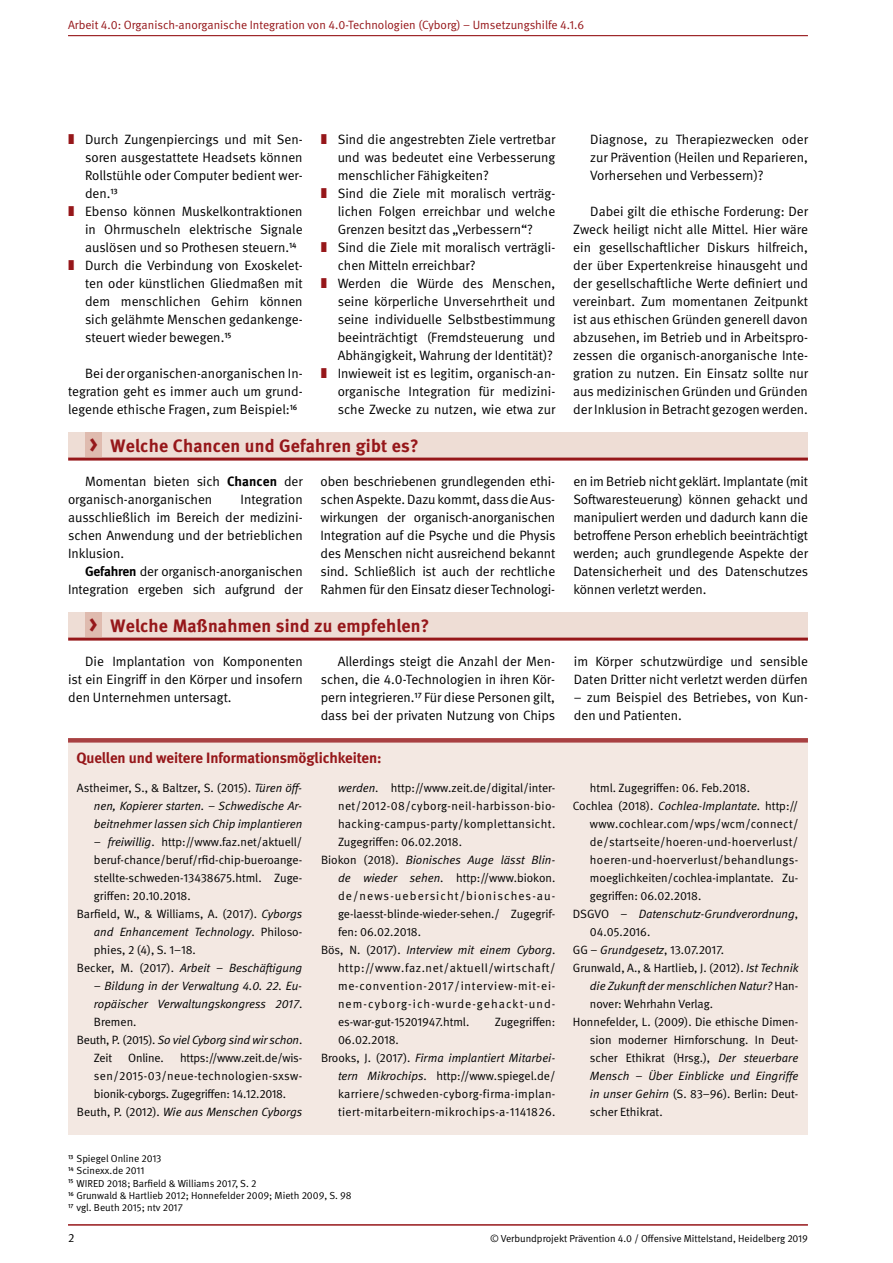
<style>
.page{position:relative;width:893px;height:1263px;background:#fff}
.page>*{position:absolute;margin:0;border:0;box-sizing:border-box;transform-origin:0 0}
.t1{font:700 18px "DGUV Meta";letter-spacing:.01em;color:#96171a}
.L_H3_Quellen{font:700 15px "DGUV Meta";letter-spacing:-.01em;color:#96171a}
.P_Fließtext__Einzug{font:13.5px/18px "DGUV Meta";color:#000;text-align:justify}
.L_Quellen{font:12px/18px "DGUV Meta";color:#000;text-align:justify}
.L_Quellen-2{font:italic 12px/18px "DGUV Meta";color:#000;text-align:justify}
.t2{font:12px "DGUV Meta";color:#96171a}
._02_Quellen_2_Zeiche{font:10.2px "DGUV Meta";color:#000}
.s1{font-size:28.5px}
.s2{font-weight:700}
.s3{font-style:normal}
.s4{font-style:italic}
</style>
<div class="page">
<hr style="left:68px;top:35px;width:740px;height:1px;background:#96171a">
<hr style="left:68px;top:1224px;width:740px;height:2px;background:#96171a">
<div style="left:68px;top:432px;width:740px;height:26px;background:#eeddd5"></div>
<hr style="left:68px;top:458px;width:740px;height:3px;background:#96171a">
<div style="left:85px;top:432px;width:16px;height:26px;background:#dfbbaf"></div>
<div style="left:68px;top:612px;width:740px;height:26px;background:#eeddd5"></div>
<hr style="left:68px;top:638px;width:740px;height:3px;background:#96171a">
<div style="left:85px;top:612px;width:16px;height:26px;background:#dfbbaf"></div>
<div style="left:68px;top:738px;width:740px;height:396px;background:#f3e8e2"></div>
<div style="left:68px;top:738px;width:740px;height:5px;background:#a84042"></div>
<p class="t2" style="left:68px;top:18px;width:518px">Arbeit 4.0: Organisch-anorganische Integration von 4.0-Technologien (Cyborg) – Umsetzungshilfe 4.1.6</p>
<p class="P_Fließtext__Einzug" style="left:85px;top:131px;width:219px">Durch Zungenpiercings und mit Sen&shy;soren ausgestattete Headsets können Rollstühle oder Computer bedient wer&shy;den.<sup>13</sup></p>
<p class="P_Fließtext__Einzug" style="left:85px;top:203px;width:219px">Ebenso können Muskelkontraktionen in Ohrmuscheln elektrische Signale auslösen und so Prothesen steuern.<sup>14</sup></p>
<p class="P_Fließtext__Einzug" style="left:85px;top:257px;width:219px">Durch die Verbindung von Exoskelet&shy;ten oder künstlichen Gliedmaßen mit dem menschlichen Gehirn können sich gelähmte Menschen gedankenge&shy;steuert wieder bewegen.<sup>15</sup></p>
<p class="P_Fließtext__Einzug" style="left:68px;top:365px;width:236px;text-indent:17px">Bei der organischen-anorganischen In&shy;tegration geht es immer auch um grund&shy;legende ethische Fragen, zum Beispiel:<sup>16</sup></p>
<p class="P_Fließtext__Einzug" style="left:338px;top:131px;width:219px">Sind die angestrebten Ziele vertretbar und was bedeutet eine Verbesserung menschlicher Fähigkeiten?</p>
<p class="P_Fließtext__Einzug" style="left:338px;top:185px;width:219px">Sind die Ziele mit moralisch verträg&shy;lichen Folgen erreichbar und welche Grenzen besitzt das „Verbessern“?</p>
<p class="P_Fließtext__Einzug" style="left:338px;top:239px;width:219px">Sind die Ziele mit moralisch verträgli&shy;chen Mitteln erreichbar?</p>
<p class="P_Fließtext__Einzug" style="left:338px;top:275px;width:219px">Werden die Würde des Menschen, seine körperliche Unversehrtheit und seine individuelle Selbstbestimmung beeinträchtigt (Fremdsteuerung und Abhängigkeit, Wahrung der Identität)?</p>
<p class="P_Fließtext__Einzug" style="left:338px;top:365px;width:219px">Inwieweit ist es legitim, organisch-an&shy;organische Integration für medizini&shy;sche Zwecke zu nutzen, wie etwa zur</p>
<p class="P_Fließtext__Einzug" style="left:590px;top:131px;width:219px">Diagnose, zu Therapiezwecken oder zur Prävention (Heilen und Reparieren, Vorhersehen und Verbessern)?</p>
<p class="P_Fließtext__Einzug" style="left:573px;top:203px;width:236px;text-indent:17px">Dabei gilt die ethische Forderung: Der Zweck heiligt nicht alle Mittel. Hier wäre ein gesellschaftlicher Diskurs hilfreich, der über Expertenkreise hinausgeht und der gesellschaftliche Werte definiert und vereinbart. Zum momentanen Zeitpunkt ist aus ethischen Gründen generell davon abzusehen, im Betrieb und in Arbeitspro&shy;zessen die organisch-anorganische Inte&shy;gration zu nutzen. Ein Einsatz sollte nur aus medizinischen Gründen und Gründen der Inklusion in Betracht gezogen werden.</p>
<p class="t1" style="left:89px;top:435px;width:331px"><span class="s1">›</span> Welche Chancen und Gefahren gibt es?</p>
<p class="P_Fließtext__Einzug" style="left:68px;top:473px;width:236px;text-indent:17px">Momentan bieten sich <span class="s2">Chancen</span> der organisch-anorganischen</p>
<p class="P_Fließtext__Einzug" style="left:321px;top:473px;width:236px">oben beschriebenen grundlegenden ethi&shy;schen Aspekte. Dazu kommt, dass die Aus&shy;wirkungen der organisch-anorganischen Integration auf die Psyche und die Physis des Menschen nicht ausreichend bekannt sind. Schließlich ist auch der rechtliche Rahmen für den Einsatz dieser Technologi-</p>
<p class="P_Fließtext__Einzug" style="left:573px;top:473px;width:236px">en im Betrieb nicht geklärt. Implantate (mit Softwaresteuerung) können gehackt und manipuliert werden und dadurch kann die betroffene Person erheblich beeinträchtigt werden; auch grundlegende Aspekte der Datensicherheit und des Datenschutzes können verletzt werden.</p>
<p class="P_Fließtext__Einzug" style="left:68px;top:491px;width:236px;text-indent:173px">Integration ausschließlich im Bereich der medizini&shy;schen Anwendung und der betrieblichen Inklusion.</p>
<p class="P_Fließtext__Einzug" style="left:68px;top:563px;width:236px;text-align:right"><span class="s2">Gefahren</span> der organisch-anorganischen<br>Integration ergeben sich aufgrund der</p>
<p class="t1" style="left:89px;top:615px;width:342px"><span class="s1">›</span> Welche Maßnahmen sind zu empfehlen?</p>
<p class="P_Fließtext__Einzug" style="left:68px;top:653px;width:236px;text-indent:17px">Die Implantation von Komponenten ist ein Eingriff in den Körper und insofern den Unternehmen untersagt.</p>
<p class="P_Fließtext__Einzug" style="left:321px;top:653px;width:236px;text-indent:17px">Allerdings steigt die Anzahl der Men&shy;schen, die 4.0-Technologien in ihren Kör&shy;pern integrieren.<sup>17</sup> Für diese Personen gilt, dass bei der privaten Nutzung von Chips</p>
<p class="P_Fließtext__Einzug" style="left:574px;top:653px;width:236px">im Körper schutzwürdige und sensible<br>Daten Dritter nicht verletzt werden dürfen</p>
<p class="P_Fließtext__Einzug" style="left:574px;top:689px;width:236px">– zum Beispiel des Betriebes, von Kun&shy;den und Patienten.</p>
<p class="L_H3_Quellen" style="left:77px;top:749px;width:306px">Quellen und weitere Informationsmöglichkeiten:</p>
<p class="L_Quellen-2" style="left:94px;top:779px;width:210px;text-indent:-17px"><span class="s3">Astheimer, S., &amp; Baltzer, S. (2015).</span> Türen öff&shy;nen, Kopierer starten. – Schwedische Ar&shy;beitnehmer lassen sich Chip implantieren</p>
<p class="L_Quellen" style="left:94px;top:833px;width:210px"><span class="s4">– freiwillig</span>. http://www.faz.net/aktuell/ beruf-chance/beruf/rfid-chip-bueroange&shy;stellte-schweden-13438675.html. Zuge&shy;griffen: 20.10.2018.</p>
<p class="L_Quellen" style="left:94px;top:905px;width:210px;text-indent:-17px">Barfield, W., &amp; Williams, A. (2017). <span class="s4">Cyborgs and Enhancement Technology</span>. Philoso&shy;phies, 2 (4), S. 1–18.</p>
<p class="L_Quellen-2" style="left:77px;top:959px;width:227px"><span class="s3">Becker, M. (2017).</span> Arbeit – Beschäftigung</p>
<p class="L_Quellen-2" style="left:94px;top:977px;width:210px">– Bildung in der Verwaltung 4.0. 22. Eu&shy;ropäischer Verwaltungskongress 2017<span class="s3">.<br>Bremen.</span></p>
<p class="L_Quellen-2" style="left:94px;top:1031px;width:210px;text-indent:-17px"><span class="s3">Beuth, P. (2015).</span> So viel Cyborg sind wir schon<span class="s3">.<br>Zeit</span></p>
<p class="L_Quellen" style="left:338px;top:779px;width:219px"><span class="s4">werden</span>. http://www.zeit.de/digital/inter&shy;net/2012-08/cyborg-neil-harbisson-bio&shy;hacking-campus-party/komplettansicht.<br>Zugegriffen: 06.02.2018.</p>
<p class="L_Quellen" style="left:338px;top:851px;width:219px;text-indent:-17px">Biokon (2018). <span class="s4">Bionisches Auge lässt Blin&shy;de wieder sehen</span>. http://www.biokon. de/news-uebersicht/bionisches-au&shy;ge-laesst-blinde-wieder-sehen./ Zugegrif&shy;fen: 06.02.2018.</p>
<p class="L_Quellen" style="left:338px;top:941px;width:219px;text-indent:-17px">Bös, N. (2017). <span class="s4">Interview mit einem Cyborg</span>. http://www.faz.net/aktuell/wirtschaft/ me-convention-2017/interview-mit-ei&shy;nem-cyborg-ich-wurde-gehackt-und&shy;es-war-gut-15201947.html.</p>
<p class="L_Quellen" style="left:495px;top:1013px;width:62px">Zugegriffen:</p>
<p class="L_Quellen" style="left:338px;top:1031px;width:62px">06.02.2018.</p>
<p class="L_Quellen" style="left:338px;top:1049px;width:219px;text-indent:-17px">Brooks, J. (2017). <span class="s4">Firma implantiert Mitarbei&shy;tern Mikrochips</span>. http://www.spiegel.de/ karriere/schweden-cyborg-firma-implan&shy;tiert-mitarbeitern-mikrochips-a-1141826.</p>
<p class="L_Quellen" style="left:94px;top:1049px;width:210px;text-indent:86px">https://www.zeit.de/wis&shy;sen/2015-03/neue-technologien-sxsw&shy;bionik-cyborgs. Zugegriffen: 14.12.2018.</p>
<p class="L_Quellen-2" style="left:77px;top:1103px;width:227px"><span class="s3">Beuth, P. (2012).</span> Wie aus Menschen Cyborgs</p>
<p class="L_Quellen" style="left:128px;top:1049px;width:37px">Online.</p>
<p class="L_Quellen" style="left:590px;top:779px;width:162px">html. Zugegriffen: 06. Feb.2018.</p>
<p class="L_Quellen" style="left:590px;top:797px;width:210px;text-indent:-17px">Cochlea (2018). <span class="s4">Cochlea-Implantate</span>. http:// www.cochlear.com/wps/wcm/connect/ de/startseite/hoeren-und-hoerverlust/ hoeren-und-hoerverlust/behandlungs&shy;moeglichkeiten/cochlea-implantate. Zu&shy;gegriffen: 06.02.2018.</p>
<p class="L_Quellen-2" style="left:590px;top:905px;width:210px;text-indent:-17px"><span class="s3">DSGVO –</span> Datenschutz-Grundverordnung<span class="s3">,<br>04.05.2016.</span></p>
<p class="L_Quellen" style="left:573px;top:941px;width:153px">GG – <span class="s4">Grundgesetz</span>, 13.07.2017.</p>
<p class="L_Quellen" style="left:590px;top:959px;width:210px;text-indent:-17px">Grunwald, A., &amp; Hartlieb, J. (2012). <span class="s4">Ist Technik die Zukunft der menschlichen Natur?</span> Han&shy;nover: Wehrhahn Verlag.</p>
<p class="L_Quellen" style="left:590px;top:1013px;width:210px;text-indent:-17px">Honnefelder, L. (2009). Die ethische Dimen&shy;sion moderner Hirnforschung. In Deut&shy;scher Ethikrat (Hrsg.), <span class="s4">Der steuerbare Mensch – Über Einblicke und Eingriffe in unser Gehirn</span> (S. 83–96). Berlin: Deut&shy;scher Ethikrat.</p>
<p class="_02_Quellen_2_Zeiche" style="left:68px;top:1153px;width:95px"><sup>13</sup> Spiegel Online 2013</p>
<p class="_02_Quellen_2_Zeiche" style="left:68px;top:1165px;width:78px"><sup>14</sup> Scinexx.de 2011</p>
<p class="_02_Quellen_2_Zeiche" style="left:68px;top:1177px;width:190px"><sup>15</sup> WIRED 2018; Barfield &amp; Williams 2017, S. 2</p>
<p class="_02_Quellen_2_Zeiche" style="left:68px;top:1189px;width:285px"><sup>16</sup> Grunwald &amp; Hartlieb 2012; Honnefelder 2009; Mieth 2009, S. 98</p>
<p class="_02_Quellen_2_Zeiche" style="left:68px;top:1202px;width:116px"><sup>17</sup> vgl. Beuth 2015; ntv 2017</p>
<p class="L_Quellen" style="left:68px;top:1229px;width:8px">2</p>
<p class="_02_Quellen_2_Zeiche" style="left:490px;top:1233px;width:319px">© Verbundprojekt Prävention 4.0 / Offensive Mittelstand, Heidelberg 2019</p>
</div>
